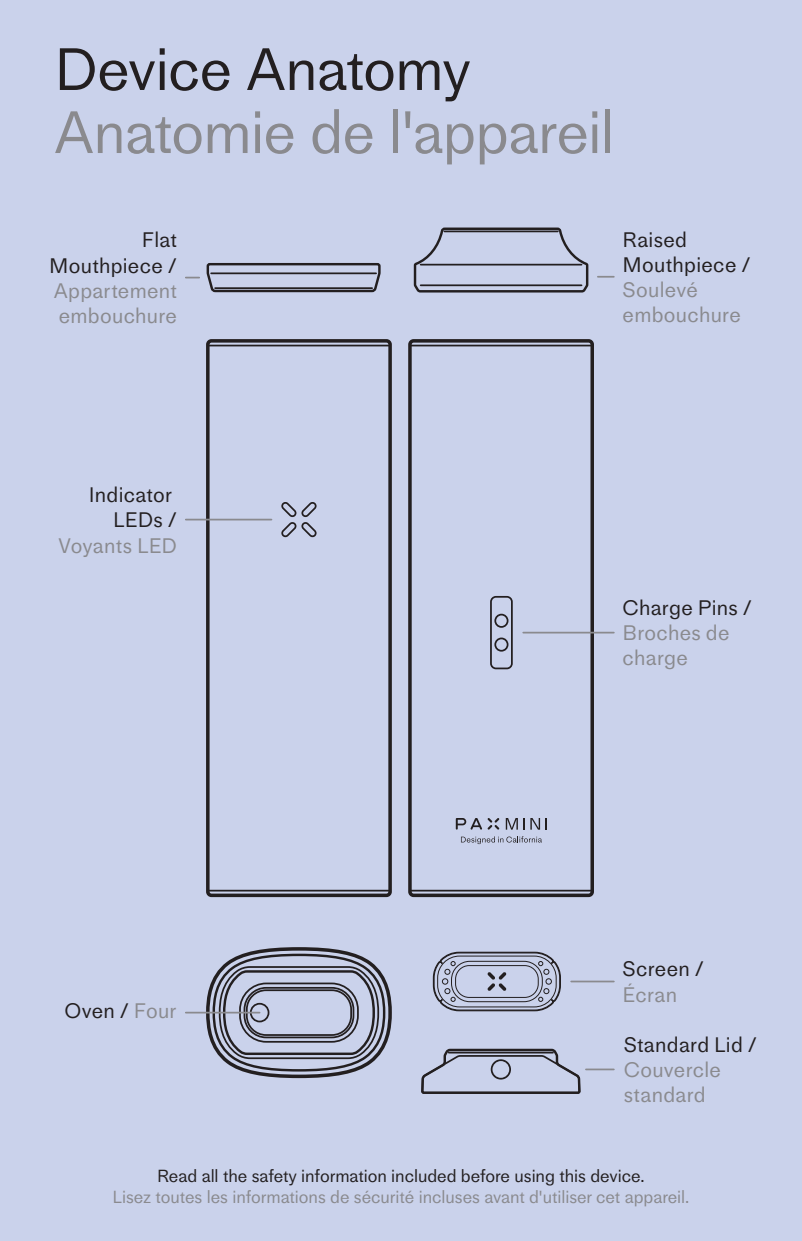
<style>
.page{position:relative;width:802px;height:1241px;background:#fff}
.page>*{position:absolute;margin:0;border:0;box-sizing:border-box;transform-origin:0 0}
.t1{font:59.5px "Medium LL";letter-spacing:-.015em;color:#8a8a8e}
.t2{font:59.5px "Medium LL";letter-spacing:-.015em;color:#231f20}
.t3{font:21px/25.2px "Medium LL";letter-spacing:.015em;color:#231f20;text-align:right}
.t4{font:21px/25.2px "Medium LL";letter-spacing:.015em;color:#8a8a8e}
.t5{font:17.5px "Medium LL";letter-spacing:-.005em;color:#8a8a8e}
.t6{font:17.5px "Medium LL";letter-spacing:-.005em;color:#231f20}
.s1{color:#8a8a8e}
</style>
<div class="page">
<div style="left:0;top:0;width:801px;height:1240px;background:#cad2eb"></div>
<svg style="left:421px;top:1048px;width:160px;height:46px"></svg>
<hr style="left:448px;top:1051px;width:105px;height:2px;background:#231f20">
<div style="left:206px;top:339px;width:186px;height:557px;border:4px solid #231f20;border-radius:4px"></div>
<svg style="left:281px;top:502px;width:36px;height:36px"></svg>
<div style="left:207px;top:344px;width:184px;height:547px;border:2px solid #231f20"></div>
<div style="left:408px;top:339px;width:186px;height:557px;border:4px solid #231f20;border-radius:4px"></div>
<div style="left:409px;top:344px;width:184px;height:547px;border:2px solid #231f20"></div>
<div style="left:490px;top:596px;width:22px;height:73px;border:2px solid #231f20;border-radius:5px"></div>
<div style="left:494px;top:637px;width:14px;height:14px;border:2px solid #231f20;border-radius:50%"></div>
<div style="left:494px;top:613px;width:14px;height:14px;border:2px solid #231f20;border-radius:50%"></div>
<svg style="left:461px;top:836px;width:81px;height:8px"></svg>
<svg style="left:455px;top:818px;width:44px;height:11px"></svg>
<svg style="left:505px;top:818px;width:42px;height:11px"></svg>
<svg style="left:204px;top:947px;width:188px;height:132px"></svg>
<div style="left:246px;top:989px;width:106px;height:46px;border:2px solid #231f20;border-radius:19px"></div>
<div style="left:243px;top:986px;width:111px;height:52px;border:2px solid #231f20;border-radius:22px"></div>
<div style="left:239px;top:982px;width:120px;height:60px;border:2px solid #231f20;border-radius:26px"></div>
<svg style="left:206px;top:263px;width:175px;height:30px"></svg>
<svg style="left:413px;top:227px;width:176px;height:66px"></svg>
<div style="left:250px;top:1002px;width:19px;height:20px;border:2px solid #231f20;border-radius:50%"></div>
<svg style="left:433px;top:951px;width:128px;height:60px"></svg>
<hr style="left:186px;top:518px;width:85px;height:2px;background:#8a8a8e">
<hr style="left:186px;top:1011px;width:73px;height:2px;background:#8a8a8e">
<hr style="left:586px;top:1068px;width:27px;height:2px;background:#8a8a8e">
<hr style="left:571px;top:980px;width:42px;height:2px;background:#8a8a8e">
<hr style="left:523px;top:631px;width:90px;height:2px;background:#8a8a8e">
<svg style="left:186px;top:277px;width:13px;height:1px"></svg>
<svg style="left:597px;top:276px;width:16px;height:1px"></svg>
<h1 class="t2" style="left:54px;top:27px;width:418px">Device Anatomy</h1>
<h1 class="t1" style="left:54px;top:90px;width:561px">Anatomie de l'appareil</h1>
<p class="t3" style="left:49px;top:227px;width:129px">Flat<br>Mouthpiece /</p>
<p class="t4" style="left:54px;top:277px;width:125px">Appartement embouchure</p>
<p class="t3" style="left:622px;top:226px;width:129px;text-align:left">Raised<br>Mouthpiece /</p>
<p class="t4" style="left:622px;top:277px;width:120px">Soulevé embouchure</p>
<p class="t3" style="left:89px;top:481px;width:90px">Indicator<br>LEDs /</p>
<p class="t4" style="left:58px;top:532px;width:120px">Voyants LED</p>
<p class="t3" style="left:622px;top:594px;width:131px">Charge Pins /</p>
<p class="t4" style="left:622px;top:619px;width:108px">Broches de charge</p>
<p class="t3" style="left:64px;top:997px;width:113px">Oven / <span class="s1">Four</span></p>
<p class="t3" style="left:622px;top:955px;width:83px">Screen /</p>
<p class="t4" style="left:622px;top:981px;width:56px">Écran</p>
<p class="t3" style="left:623px;top:1031px;width:135px">Standard Lid /</p>
<p class="t4" style="left:623px;top:1056px;width:99px">Couvercle standard</p>
<p class="t6" style="left:157px;top:1163px;width:489px">Read all the safety information included before using this device.</p>
<p class="t5" style="left:113px;top:1184px;width:578px">Lisez toutes les informations de sécurité incluses avant d'utiliser cet appareil.</p>
</div>
